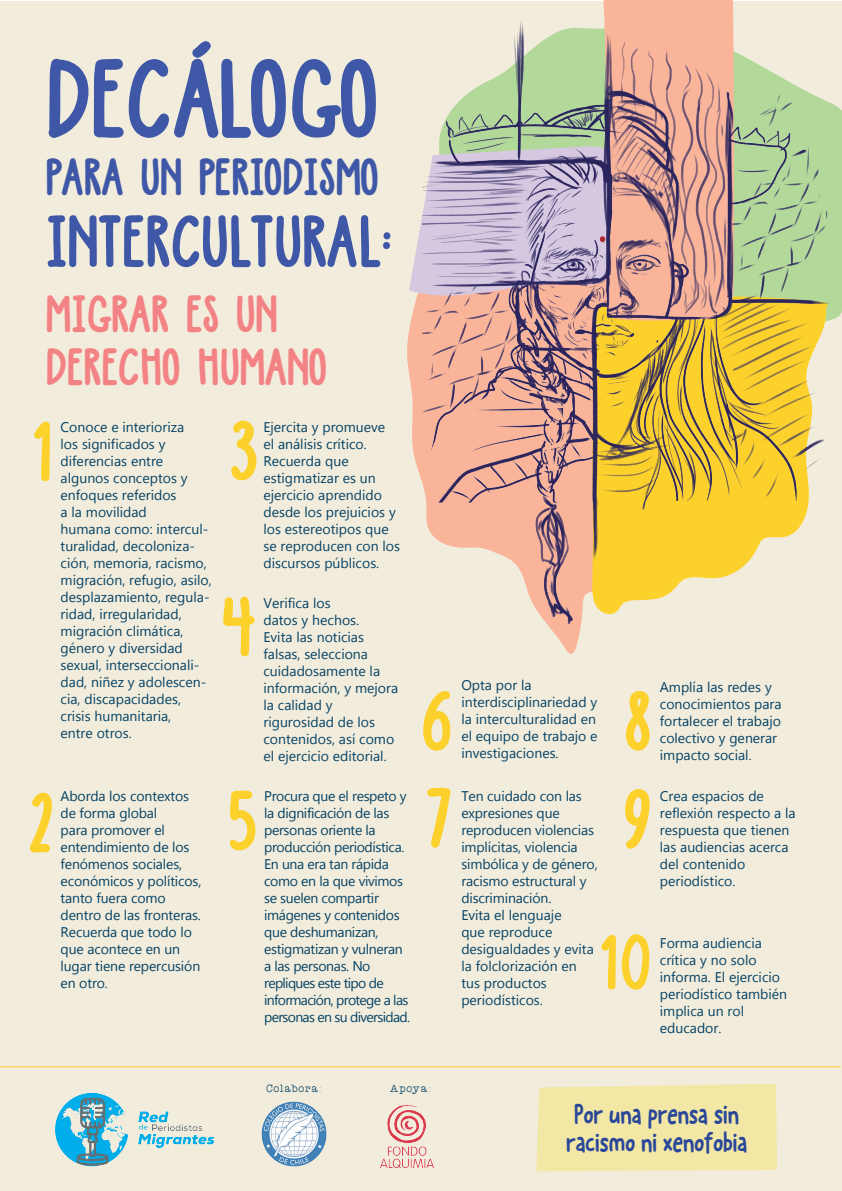
<style>
.page{position:relative;width:842px;height:1191px;background:#fff}
.page>*{position:absolute;margin:0;border:0;box-sizing:border-box;transform-origin:0 0}
.t1{font:79px "Austie Bost Chunky Description";color:#3e58a7}
.t2{font:59.9px/98px "Austie Bost Chunky Description";color:#fdd12b}
.t3{font:55px "Austie Bost Chunky Description";color:#fdd12b}
.t4{font:52px "Austie Bost Chunky Description";color:#3e58a7}
.t5{font:37px/53px "Austie Bost Chunky Description";color:#f38285}
.t6{font:37px "Austie Bost Chunky Description";color:#3e58a7}
.t7{font:29.9px/27.7px "Kabouter DEMO";color:#2a479a;scale:.88 1}
.t8{font:14px/17px "Segoe UI Emoji";color:#054265}
.t9{font:11px "A Typewriter For Me";color:#054265}
</style>
<div class="page">
<div style="left:0;top:2px;width:842px;height:1189px;background:#f2ecdc"></div>
<hr style="left:0;top:1066px;width:841px;height:1px;background:#facf30">
<svg style="left:407px;top:302px;width:15px;height:180px;fill:#f9b499"></svg>
<svg style="left:409px;top:218px;width:13px;height:84px"></svg>
<img style="left:422px;top:0;width:420px;height:654px">
<div style="left:536px;top:1084px;width:241px;height:87px;background:#f2e7a4"></div>
<img style="left:55px;top:1093px;width:160px;height:74px">
<img style="left:261px;top:1101px;width:66px;height:66px">
<img style="left:380px;top:1105px;width:53px;height:62px">
<h1 class="t1" style="left:46px;top:45px;width:334px">DECÁLOGO</h1>
<h3 class="t6" style="left:46px;top:152px;width:335px">PARA UN PERIODISMO</h3>
<h3 class="t4" style="left:46px;top:206px;width:349px">INTERCULTURAL:</h3>
<h3 class="t5" style="left:46px;top:284px;width:283px">MIGRAR ES UN<br>DERECHO HUMANO</h3>
<h2 class="t2" style="left:32px;top:397px;width:24px">1</h2>
<p class="t8" style="left:69px;top:418px;width:26px">□■□</p>
<p class="t8" style="left:126px;top:418px;width:38px">■▼ □</p>
<p class="t8" style="left:61px;top:435px;width:48px">●□▲ ▲ ■</p>
<p class="t8" style="left:96px;top:452px;width:56px">■ ▲ ■▼</p>
<p class="t8" style="left:68px;top:469px;width:70px">● ◆■□▲ □■</p>
<p class="t8" style="left:158px;top:469px;width:20px">▼□▲</p>
<p class="t8" style="left:68px;top:486px;width:52px">■ □❑◆ ▲</p>
<p class="t8" style="left:72px;top:503px;width:50px">● □❖●</p>
<p class="t8" style="left:69px;top:520px;width:106px">◆ ■ □□ ■▼</p>
<p class="t8" style="left:61px;top:537px;width:30px">▼◆ ●</p>
<p class="t8" style="left:145px;top:537px;width:29px">□●□■</p>
<p class="t8" style="left:79px;top:554px;width:9px">■</p>
<p class="t8" style="left:114px;top:571px;width:96px">■ ◆ □ ▲●□</p>
<p class="t8" style="left:137px;top:588px;width:22px">■▼□</p>
<p class="t8" style="left:61px;top:656px;width:81px">▲ ◆● ■▼ ▲</p>
<p class="t8" style="left:164px;top:656px;width:28px">□■ ●</p>
<p class="t8" style="left:91px;top:673px;width:9px">■</p>
<p class="t8" style="left:154px;top:673px;width:48px">□●▲ ■</p>
<p class="t8" style="left:75px;top:707px;width:37px">▲▲ ◆</p>
<p class="t8" style="left:68px;top:724px;width:62px">■▼ □▼ □▲</p>
<h2 class="t2" style="left:28px;top:768px;width:28px">2</h2>
<p class="t8" style="left:84px;top:786px;width:107px;text-indent:-6px">□ ●□▲ □■▼ ▼□▲ □</p>
<p class="t8" style="left:127px;top:803px;width:31px">●□ ●</p>
<p class="t8" style="left:104px;top:820px;width:36px">□ □❖</p>
<p class="t8" style="left:162px;top:820px;width:5px">●</p>
<p class="t8" style="left:68px;top:837px;width:29px">■▼ ■</p>
<p class="t8" style="left:129px;top:837px;width:22px">■▼□</p>
<p class="t8" style="left:172px;top:837px;width:19px">●□▲</p>
<p class="t8" style="left:72px;top:854px;width:109px">■ ■□▲ ▲□ ● ▲</p>
<p class="t8" style="left:156px;top:871px;width:44px">□●▼ □▲</p>
<p class="t8" style="left:61px;top:888px;width:50px">▼ ■▼□ ◆</p>
<p class="t8" style="left:76px;top:905px;width:27px">■▼ □</p>
<p class="t8" style="left:124px;top:905px;width:51px">● ▲ □■▼</p>
<p class="t8" style="left:82px;top:922px;width:111px">◆ ❑◆ ▼□ □ ●□</p>
<p class="t8" style="left:101px;top:939px;width:22px">□■▼</p>
<p class="t8" style="left:153px;top:939px;width:29px">■ ◆■</p>
<p class="t8" style="left:167px;top:956px;width:34px">◆▲ ■</p>
<p class="t8" style="left:68px;top:973px;width:39px">■ □▼ □</p>
<h2 class="t2" style="left:229px;top:396px;width:31px">3</h2>
<h2 class="t2" style="left:221px;top:571px;width:36px">4</h2>
<p class="t8" style="left:336px;top:417px;width:44px">□ ◆❖</p>
<p class="t8" style="left:271px;top:434px;width:53px">● ■ ●▲▲</p>
<p class="t8" style="left:286px;top:451px;width:57px">◆ ❑◆</p>
<p class="t8" style="left:312px;top:468px;width:65px">▼ ▲ ◆■</p>
<p class="t8" style="left:279px;top:502px;width:44px">▲ ●□▲</p>
<p class="t8" style="left:350px;top:502px;width:37px">◆ □▲</p>
<p class="t8" style="left:263px;top:519px;width:41px">●□▲ ▲▼</p>
<p class="t8" style="left:322px;top:519px;width:60px">□▼ □▲ ❑◆</p>
<p class="t8" style="left:306px;top:536px;width:96px">□ ◆ ■ □■ ●□▲</p>
<p class="t8" style="left:275px;top:553px;width:47px">▲ ◆ ▲□▲</p>
<p class="t8" style="left:349px;top:553px;width:29px">● □▲</p>
<p class="t8" style="left:313px;top:593px;width:19px">●□▲</p>
<p class="t8" style="left:279px;top:610px;width:20px">▼□▲</p>
<p class="t8" style="left:271px;top:627px;width:69px">❖▼ ● ▲ ■□▼</p>
<p class="t8" style="left:275px;top:644px;width:48px">●▲▲ ▲●</p>
<p class="t8" style="left:270px;top:661px;width:51px">◆ □▲</p>
<p class="t8" style="left:346px;top:661px;width:29px">■▼ ●</p>
<p class="t8" style="left:330px;top:678px;width:9px">■</p>
<p class="t8" style="left:280px;top:712px;width:29px">◆ □▲</p>
<p class="t8" style="left:357px;top:712px;width:19px">●□▲</p>
<p class="t8" style="left:270px;top:729px;width:126px">□■▼ ■ □▲ ▲ □ □ ●</p>
<p class="t8" style="left:321px;top:746px;width:64px">□ ▼□ ●</p>
<h2 class="t2" style="left:421px;top:666px;width:33px">6</h2>
<h2 class="t2" style="left:228px;top:766px;width:32px">5</h2>
<h2 class="t2" style="left:425px;top:763px;width:28px">7</h2>
<p class="t8" style="left:276px;top:786px;width:122px">□ ◆ ❑◆ ● ▲ ▼□</p>
<p class="t8" style="left:344px;top:803px;width:47px">■ ● ▲</p>
<p class="t8" style="left:284px;top:820px;width:87px">▲□■ ▲ □ ■▼ ●</p>
<p class="t8" style="left:323px;top:837px;width:64px">■ □ ▲▼</p>
<p class="t8" style="left:271px;top:854px;width:28px">■ ◆■</p>
<p class="t8" style="left:270px;top:871px;width:134px">□ □ ■ ● ❑◆ ❖❖ □▲</p>
<p class="t8" style="left:264px;top:888px;width:73px">▲ ▲◆●■ □</p>
<p class="t8" style="left:340px;top:905px;width:61px">□■▼ ■ □▲</p>
<p class="t8" style="left:311px;top:939px;width:68px">▼ ■ ❖◆●■</p>
<p class="t8" style="left:395px;top:939px;width:9px">■</p>
<p class="t8" style="left:313px;top:956px;width:59px">▲□■ ▲ □</p>
<p class="t8" style="left:283px;top:973px;width:85px">●❑◆ ▲ ▲▼ ▼ □</p>
<p class="t8" style="left:323px;top:990px;width:38px">■ □▼</p>
<p class="t8" style="left:283px;top:1007px;width:102px">▲□■ ▲ ■ ▲◆ ❖ ▲</p>
<p class="t8" style="left:480px;top:675px;width:46px">▼ □ ●</p>
<p class="t8" style="left:501px;top:692px;width:40px">▲ ●■</p>
<p class="t8" style="left:461px;top:709px;width:32px">● ■▼</p>
<p class="t8" style="left:510px;top:709px;width:41px">◆●▼◆ ●</p>
<p class="t8" style="left:588px;top:709px;width:9px">■</p>
<p class="t8" style="left:469px;top:726px;width:52px">● ❑◆ □</p>
<p class="t8" style="left:465px;top:743px;width:34px">■❖ ▲▼</p>
<p class="t8" style="left:526px;top:743px;width:31px">□■ ▲</p>
<p class="t8" style="left:528px;top:786px;width:55px">□ □■ ● ▲</p>
<p class="t8" style="left:495px;top:803px;width:59px">▲□■ ▲ ❑◆</p>
<p class="t8" style="left:486px;top:820px;width:109px">□◆ ■ ❖□●■ ▲</p>
<p class="t8" style="left:485px;top:837px;width:78px">● ▼▲ ❖□●■</p>
<p class="t8" style="left:483px;top:871px;width:95px">▲ □ ▲▼◆▼◆ ●</p>
<p class="t8" style="left:541px;top:888px;width:9px">■</p>
<p class="t8" style="left:502px;top:905px;width:44px">● ●■◆</p>
<p class="t8" style="left:477px;top:939px;width:38px">▲ ◆●</p>
<p class="t8" style="left:544px;top:939px;width:44px">▲ ❖▼</p>
<p class="t8" style="left:461px;top:956px;width:50px">● □● ●□</p>
<p class="t8" style="left:461px;top:973px;width:87px">▼◆▲ □ ◆ ▼□▲</p>
<p class="t8" style="left:485px;top:990px;width:56px">□ ▲▼ □▲</p>
<h2 class="t2" style="left:623px;top:666px;width:30px">8<br>9</h2>
<h3 class="t3" style="left:600px;top:924px;width:53px">10</h3>
<p class="t8" style="left:689px;top:677px;width:36px">● ● ▲</p>
<p class="t8" style="left:666px;top:694px;width:26px">□■□</p>
<p class="t8" style="left:723px;top:694px;width:28px">■▼□▲</p>
<p class="t8" style="left:664px;top:711px;width:30px">□▼●</p>
<p class="t8" style="left:666px;top:728px;width:50px">□● ▼❖□</p>
<p class="t8" style="left:745px;top:728px;width:9px">■</p>
<p class="t8" style="left:697px;top:745px;width:53px">▼□ ▲□ ●</p>
<p class="t8" style="left:699px;top:786px;width:47px">▲ □▲</p>
<p class="t8" style="left:676px;top:803px;width:60px">● ■ ▲</p>
<p class="t8" style="left:757px;top:803px;width:33px">▼□ ●</p>
<p class="t8" style="left:672px;top:820px;width:119px">▲◆▲▼ ❑◆ ▼ ■■</p>
<p class="t8" style="left:660px;top:837px;width:37px">● ▲ ◆</p>
<p class="t8" style="left:675px;top:854px;width:71px">● □■▼ ■ □</p>
<p class="t8" style="left:684px;top:871px;width:50px">□▲▼□</p>
<p class="t8" style="left:675px;top:950px;width:84px">▼ ■□ ▲□●□</p>
<p class="t8" style="left:722px;top:967px;width:5px">●</p>
<p class="t8" style="left:684px;top:984px;width:59px">□▲▼□ ▼</p>
<p class="t8" style="left:779px;top:984px;width:9px">■</p>
<p class="t8" style="left:684px;top:1001px;width:62px">● ◆■ □●</p>
<p class="t9" style="left:266px;top:1082px;width:57px">Colabora:</p>
<p class="t9" style="left:390px;top:1082px;width:43px">Apoya:</p>
<h3 class="t7" style="left:566px;top:1099px;width:208px">Por una prensa sin racismo ni xenofobia</h3>
</div>
